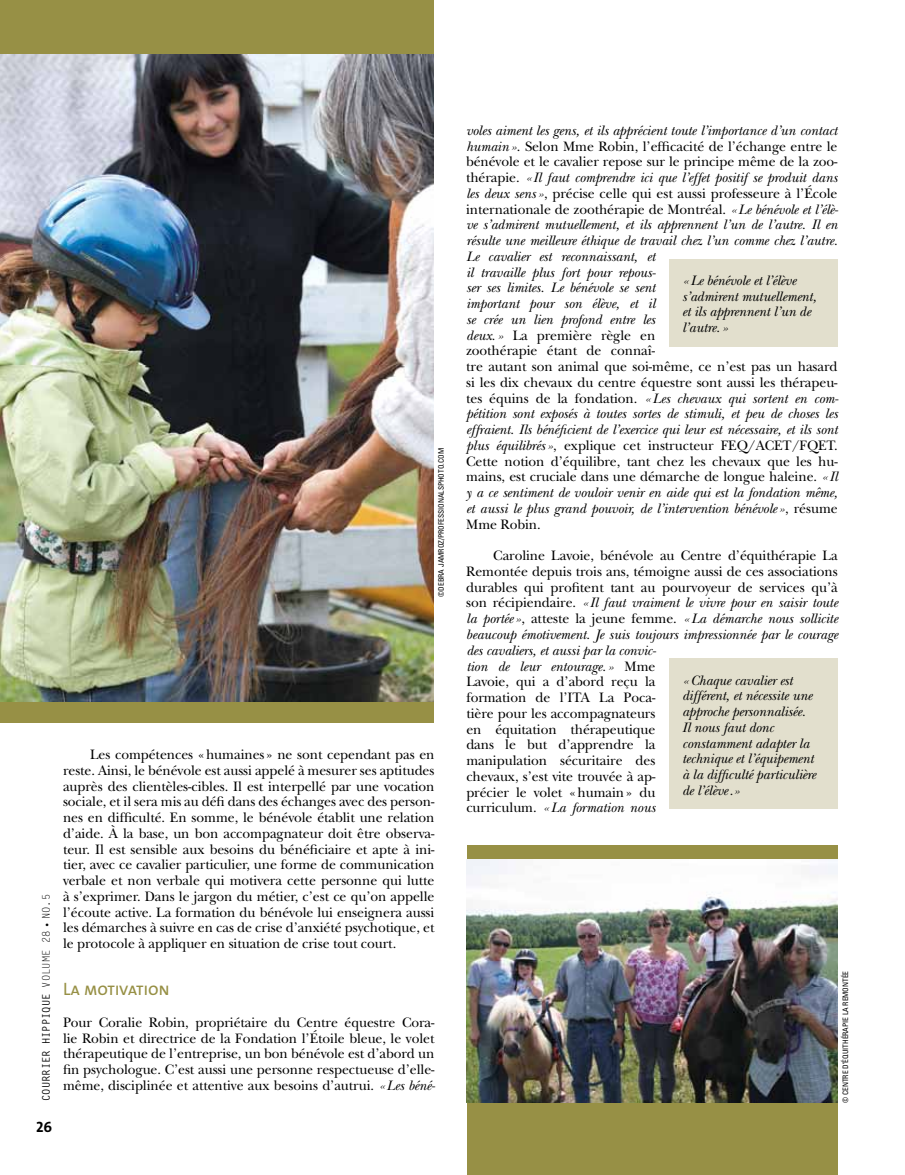
<style>
.page{position:relative;width:905px;height:1175px;background:#fff}
.page>*{position:absolute;margin:0;border:0;box-sizing:border-box;transform-origin:0 0}
.t1{font:18px "The Sans Caps";letter-spacing:-.015em;color:#979045}
.t2{font:15px "The Sans Bold Caps";color:#000}
.t3{font:14.25px/15.8px "New Baskerville";letter-spacing:-.005em;color:#000;text-align:justify}
.t4{font:italic 14.25px/15.8px "New Baskerville";letter-spacing:-.005em;color:#000}
.t5{font:700 10.5px "Letter Gothic Std";color:#000}
.t6{font:condensed 7.5px "Univers";letter-spacing:-.005em;color:#000}
.s1{font-weight:400}
.s2{font-style:italic}
.s3{font-style:normal}
</style>
<div class="page">
<div style="left:467px;top:845px;width:370px;height:329px;background:#979045"></div>
<div style="left:0;top:0;width:433px;height:722px;background:#979045"></div>
<div style="left:668px;top:658px;width:169px;height:151px;background:#e2dfcd"></div>
<img style="left:0;top:54px;width:434px;height:647px">
<img style="left:466px;top:859px;width:371px;height:243px">
<div style="left:668px;top:259px;width:169px;height:87px;background:#e2dfcd"></div>
<p class="t6" style="left:436px;top:596px;width:150px;rotate:-90deg">©Debra Jamroz/professionalsphoto.com</p>
<p class="t5" style="left:40px;top:1101px;width:208px;rotate:-90deg">Courrier H ippique <span class="s1">Volume 28 • no.5</span></p>
<p class="t2" style="left:36px;top:1114px;width:18px">26</p>
<p class="t3" style="left:63px;top:746px;width:373px;text-indent:27px">Les compétences «humaines» ne sont cependant pas en reste. Ainsi, le bénévole est aussi appelé à mesurer ses aptitudes auprès des clientèles-cibles. Il est interpellé par une vocation sociale, et il sera mis au défi dans des échanges avec des person&shy;nes en difficulté. En somme, le bénévole établit une relation d’aide. À la base, un bon accompagnateur doit être observa&shy;teur. Il est sensible aux besoins du bénéficiaire et apte à ini&shy;tier, avec ce cavalier particulier, une forme de communication verbale et non verbale qui motivera cette personne qui lutte à s’exprimer. Dans le jargon du métier, c’est ce qu’on appelle l’écoute active. La formation du bénévole lui enseignera aussi les démarches à suivre en cas de crise d’anxiété psychotique, et le protocole à appliquer en situation de crise tout court.</p>
<p class="t1" style="left:63px;top:974px;width:108px">La motivation</p>
<p class="t3" style="left:63px;top:1014px;width:374px">Pour Coralie Robin, propriétaire du Centre équestre Cora&shy;lie Robin et directrice de la Fondation l’Étoile bleue, le volet thérapeutique de l’entreprise, un bon bénévole est d’abord un fin psychologue. C’est aussi une personne respectueuse d’elle&shy;même, disciplinée et attentive aux besoins d’autrui. <span class="s2">« Les béné-</span></p>
<p class="t4" style="left:466px;top:122px;width:374px">voles aiment les gens, et ils apprécient toute l’importance d’un contact humain »<span class="s3">. Selon Mme Robin, l’efficacité de l’échange entre le bénévole et le cavalier repose sur le principe même de la zoo&shy;thérapie.</span> « Il faut comprendre ici que l’effet positif se produit dans les deux sens »<span class="s3">, précise celle qui est aussi professeure à l’École internationale de zoothérapie de Montréal.</span> « Le bénévole et l’élè&shy;ve s’admirent mutuellement, et ils apprennent l’un de l’autre. Il en résulte une meilleure éthique de travail chez l’un comme chez l’autre.<br>Le cavalier est reconnaissant, et<br>il travaille plus fort pour repous-<br>ser ses limites. Le bénévole se sent<br>important pour son élève, et il<br>se crée un lien profond entre les<br>deux. » <span class="s3">La première règle en<br>zoothérapie étant de connaî-<br>tre autant son animal que soi-même, ce n’est pas un hasard si les dix chevaux du centre équestre sont aussi les thérapeu&shy;tes équins de la fondation.</span> « Les chevaux qui sortent en com&shy;pétition sont exposés à toutes sortes de stimuli, et peu de choses les effraient. Ils bénéficient de l’exercice qui leur est nécessaire, et ils sont plus équilibrés »<span class="s3">, explique cet instructeur FEQ/ACET/FQET.<br>Cette notion d’équilibre, tant chez les chevaux que les hu&shy;mains, est cruciale dans une démarche de longue haleine.</span> « Il y a ce sentiment de vouloir venir en aide qui est la fondation même, et aussi le plus grand pouvoir, de l’intervention bénévole »<span class="s3">, résume Mme Robin.</span></p>
<p class="t3" style="left:466px;top:548px;width:373px;text-align:left;text-indent:27px">Caroline Lavoie, bénévole au Centre d’équithérapie La Remontée depuis trois ans, témoigne aussi de ces associations durables qui profitent tant au pourvoyeur de services qu’à son récipiendaire. <span class="s2">« Il faut vraiment le vivre pour en saisir toute la portée »</span>, atteste la jeune femme. <span class="s2">« La démarche nous sollicite beaucoup émotivement. Je suis toujours impressionnée par le courage des cavaliers, et aussi par la convic-<br>tion de leur entourage. »</span> Mme<br>Lavoie, qui a d’abord reçu la<br>formation de l’ITA La Poca-<br>tière pour les accompagnateurs<br>en équitation thérapeutique<br>dans le but d’apprendre la<br>manipulation sécuritaire des<br>chevaux, s’est vite trouvée à ap-<br>précier le volet «humain» du<br>curriculum. <span class="s2">« La formation nous</span></p>
<p class="t4" style="left:682px;top:272px;width:136px">« Le bénévole et l’élève s’admirent mutuellement, et ils apprennent l’un de l’autre. »</p>
<p class="t4" style="left:682px;top:672px;width:135px">« Chaque cavalier est différent, et nécessite une approche personnalisée.<br>Il nous faut donc constamment adapter la technique et l’équipement à la difficulté particulière de l’élève .»</p>
<p class="t6" style="left:840px;top:1103px;width:134px;rotate:-90deg">© Centre d’équithérapie La Remontée</p>
</div>
